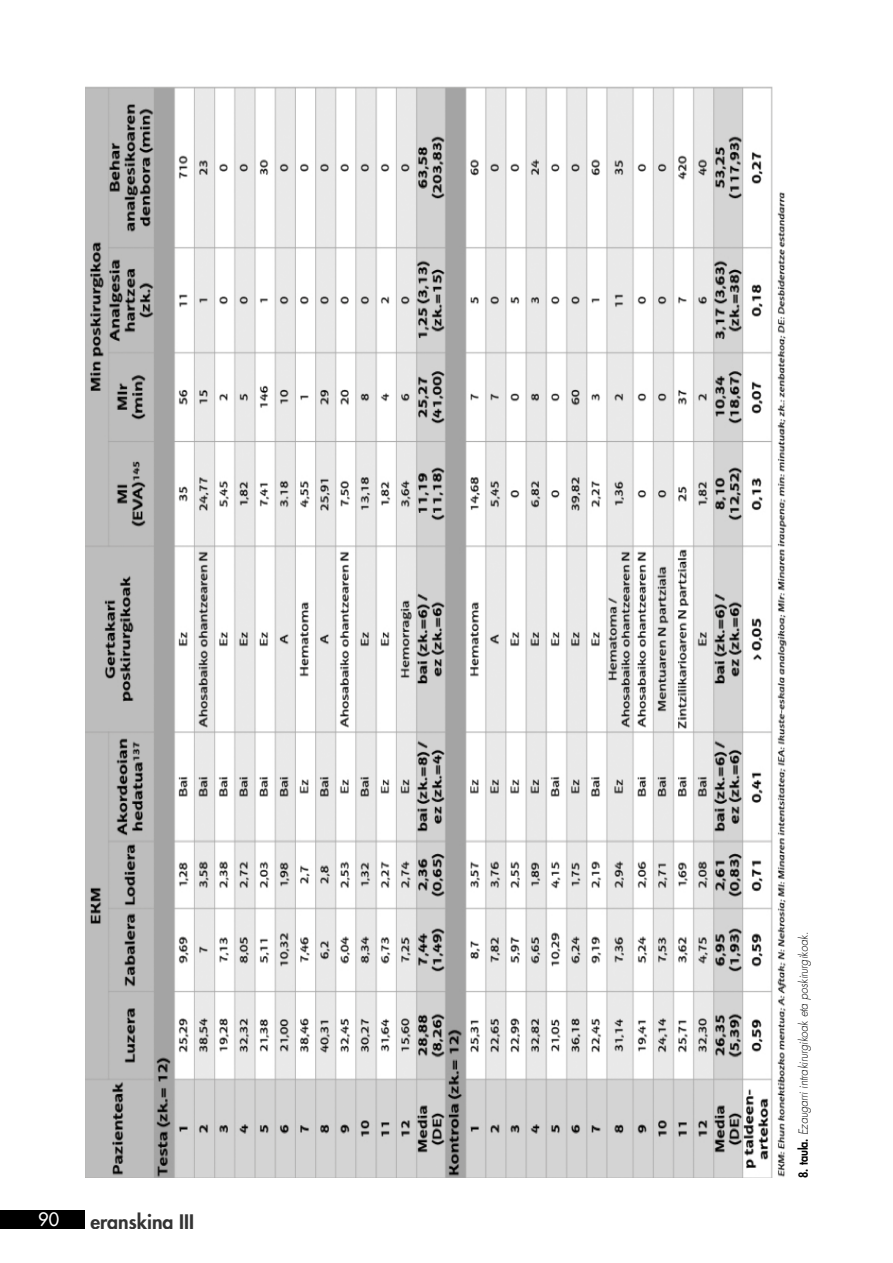
<style>
.page{position:relative;width:893px;height:1263px;background:#fff}
.page>*{position:absolute;margin:0;border:0;box-sizing:border-box;transform-origin:0 0}
.t1{font:800 19.5px "Futura LT";color:#000}
.t2{font:18px "Futura LT";color:#fff}
.t3{font:italic 300 12.15px "Futura LT";color:#000;scale:.9 1}
.s1{font-weight:800;font-style:normal}
</style>
<div class="page">
<div style="left:0;top:1210px;width:85px;height:18px;background:#000"></div>
<img style="left:85px;top:86px;width:702px;height:1092px">
<h2 class="t2" style="left:38px;top:1208px;width:22px">90</h2>
<h1 class="t1" style="left:90px;top:1208px;width:105px">eranskina III</h1>
<p class="t3" style="left:796px;top:1178px;width:275px;rotate:-90deg"><span class="s1">8. taula.</span> Ezaugarri intrakirurgikoak eta poskirurgikoak.</p>
</div>
